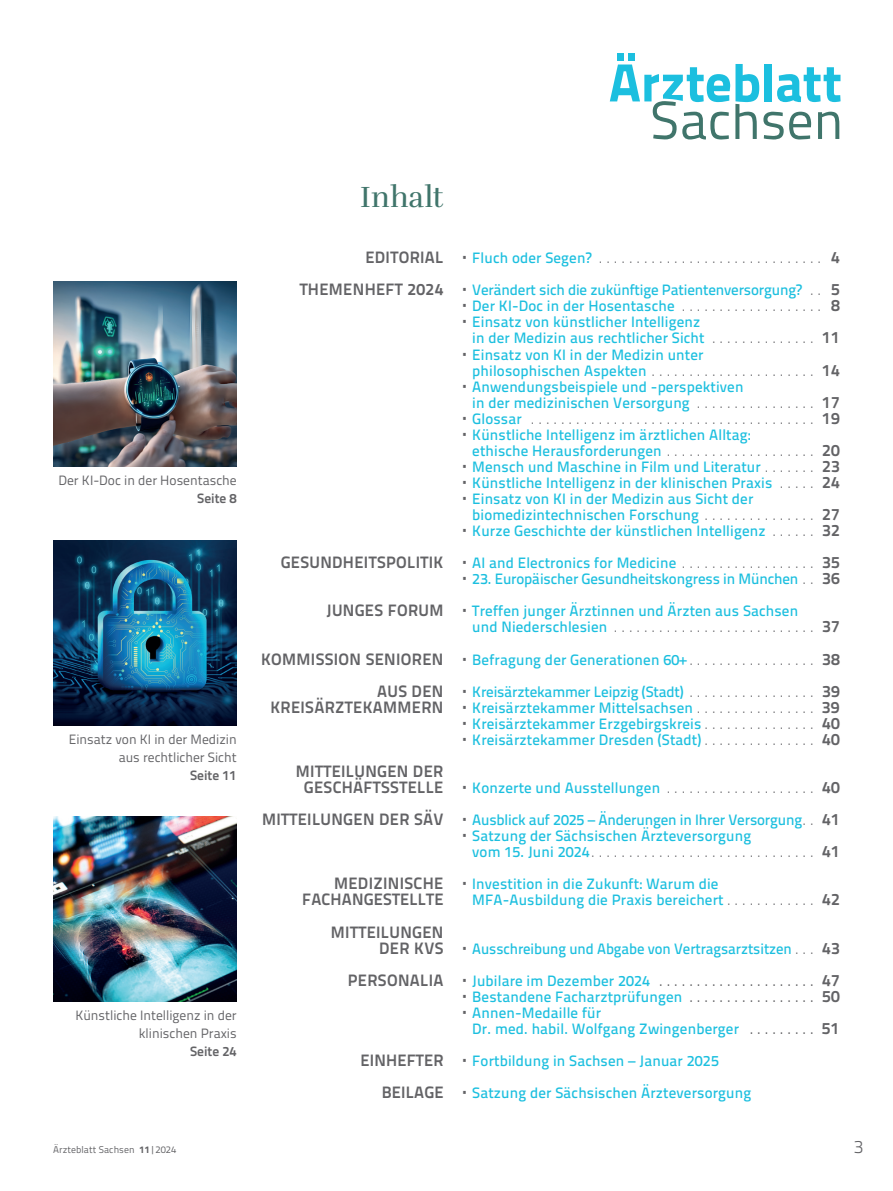
<style>
.page{position:relative;width:893px;height:1191px;background:#fff}
.page>*{position:absolute;margin:0;border:0;box-sizing:border-box;transform-origin:0 0}
.t1{font:30px "Rufina";letter-spacing:.005em;color:#40756b}
.t2{font:300 18px "Titillium Text";color:#636366}
.t3{font:700 16.5px "Titillium Text";letter-spacing:.01em;color:#636366}
.t4{font:500 15px/16px "Titillium Text";letter-spacing:.01em;color:#1cbfdf}
.t5{font:500 15px/32.1px "Titillium Text";letter-spacing:-.01em;color:#1cbfdf;text-align:right}
.t6{font:300 15px "Titillium Text";color:#636366}
.t7{font:13.5px/18px "Titillium Text";color:#636366;text-align:right}
.t8{font:700 13.5px "Titillium Text";color:#636366}
.t9{font:9.75px "Titillium Text";letter-spacing:.01em;color:#636366}
.s1{font-weight:700;font-size:16.5px;color:#636366}
.s2{font-weight:300;color:#636366}
.s3{font-weight:500;color:#1cbfdf}
.s4{font-weight:700;font-size:16.5px}
.s5{color:#fff}
.s6{font-weight:400;color:#636366}
.s7{font-weight:800}
</style>
<div class="page">
<div style="left:617px;top:53px;width:7px;height:7px;background:#1cbfdf"></div>
<div style="left:628px;top:53px;width:7px;height:7px;background:#1cbfdf"></div>
<svg style="left:610px;top:64px;width:231px;height:75px"></svg>
<img style="left:53px;top:282px;width:184px;height:185px">
<img style="left:53px;top:540px;width:184px;height:185px">
<img style="left:53px;top:816px;width:184px;height:185px">
<h1 class="t1" style="left:360px;top:178px;width:85px">Inhalt</h1>
<p class="t7" style="left:58px;top:471px;width:180px">Der KI-Doc in der Hosentasche</p>
<p class="t8" style="left:197px;top:488px;width:41px">Seite 8</p>
<p class="t7" style="left:69px;top:729px;width:170px">Einsatz von KI in der Medizin aus rechtlicher Sicht</p>
<p class="t8" style="left:190px;top:764px;width:48px">Seite 11</p>
<p class="t7" style="left:75px;top:1006px;width:163px">Künstliche Intelligenz in der klinischen Praxis</p>
<p class="t8" style="left:190px;top:1041px;width:48px">Seite 24</p>
<p class="t5" style="left:300px;top:241px;width:542px"><span class="s1">EDITORIAL</span> <sup>•</sup> Fluch oder Segen? <span class="s2">. . . . . . . . . . . . . . . . . . . . . . . . . . . . . .</span> <span class="s1">4<br>THEMENHEFT 2024</span> <sup>•</sup> Verändert sich die zukünftige Patientenversorgung? <span class="s2">. .</span> <span class="s1">5</span></p>
<p class="t4" style="left:462px;top:297px;width:379px"><sup>•</sup> Der KI-Doc in der Hosentasche <span class="s2">. . . . . . . . . . . . . . . . . . .</span> <span class="s1">8</span></p>
<p class="t4" style="left:472px;top:313px;width:369px;text-indent:-10px"><sup>•</sup> Einsatz von künstlicher Intelligenz<br>in der Medizin aus rechtlicher Sicht <span class="s2">. . . . . . . . . . . . . .</span> <span class="s1">11</span></p>
<p class="t4" style="left:472px;top:345px;width:369px;text-indent:-10px"><sup>•</sup> Einsatz von KI in der Medizin unter<br>philosophischen Aspekten <span class="s2">. . . . . . . . . . . . . . . . . . . . . .</span> <span class="s1">14</span></p>
<p class="t4" style="left:472px;top:377px;width:369px;text-indent:-10px"><sup>•</sup> Anwendungsbeispiele und -perspektiven<br>in der medizinischen Versorgung <span class="s2">. . . . . . . . . . . . . . . .</span> <span class="s1">17</span></p>
<p class="t6" style="left:462px;top:407px;width:379px"><sup>•</sup> <span class="s3">Glossar</span> . . . . . . . . . . . . . . . . . . . . . . . . . . . . . . . . . . . . . . <span class="s4">19</span></p>
<p class="t4" style="left:472px;top:426px;width:369px;text-indent:-10px"><sup>•</sup> Künstliche Intelligenz im ärztlichen Alltag:<br>ethische Herausforderungen <span class="s2">. . . . . . . . . . . . . . . . . . . .</span> <span class="s1">20</span></p>
<p class="t4" style="left:462px;top:458px;width:379px"><sup>•</sup> Mensch und Maschine in Film und Literatur <span class="s2">. . . . . . .</span> <span class="s1">23</span></p>
<p class="t4" style="left:462px;top:474px;width:380px"><sup>•</sup> Künstliche Intelligenz in der klinischen Praxis <span class="s2">. . . . .</span> <span class="s1">24</span></p>
<p class="t4" style="left:472px;top:490px;width:369px;text-indent:-10px"><sup>•</sup> Einsatz von KI in der Medizin aus Sicht der biomedizintechnischen Forschung <span class="s2">. . . . . . . . . . . . . . .</span> <span class="s1">27</span></p>
<p class="t4" style="left:281px;top:514px;width:561px;line-height:32.1px;text-align:right"><sup>•</sup> Kurze Geschichte der künstlichen Intelligenz <span class="s2">. . . . . .</span> <span class="s1">32<br>GESUNDHEITSPOLITIK</span> <sup>•</sup> AI and Electronics for Medicine <span class="s2">. . . . . . . . . . . . . . . . . .</span> <span class="s1">35</span></p>
<p class="t5" style="left:326px;top:562px;width:515px;text-align:left;text-indent:135px"><sup>•</sup> 23. Europäischer Gesundheitskongress in München <span class="s2">. .</span> <span class="s1">36<br>JUNGES FORUM</span> <sup>•</sup> Treffen junger Ärztinnen und Ärzten aus Sachsen</p>
<p class="t5" style="left:261px;top:610px;width:580px">und Niederschlesien <span class="s2">. . . . . . . . . . . . . . . . . . . . . . . . . . .</span> <span class="s1">37<br>KOMMISSION SENIOREN</span> <sup>•</sup> Befragung der Generationen 60+ <span class="s2">. . . . . . . . . . . . . . . . .</span> <span class="s1">38<br>AUS DEN</span> <sup>•</sup> Kreisärztekammer Leipzig (Stadt) <span class="s2">. . . . . . . . . . . . . . . . .</span> <span class="s1">39</span></p>
<p class="t4" style="left:270px;top:698px;width:571px"><span class="s1">KREISÄRZTEKAMMERN</span> <sup>•</sup> Kreisärztekammer Mittelsachsen <span class="s2">. . . . . . . . . . . . . . . .</span> <span class="s1">39</span></p>
<p class="t4" style="left:462px;top:714px;width:380px"><sup>•</sup> Kreisärztekammer Erzgebirgskreis <span class="s2">. . . . . . . . . . . . . . .</span> <span class="s1">40</span></p>
<p class="t4" style="left:462px;top:730px;width:380px"><sup>•</sup> Kreisärztekammer Dresden (Stadt) <span class="s2">. . . . . . . . . . . . . . .</span> <span class="s1">40</span></p>
<p class="t5" style="left:252px;top:771px;width:590px"><sup>•</sup> <span class="s5">Kon</span><span class="s1">GESCHÄFTSSTELLE</span> <sup>•</sup> Konzerte und Ausstellungen <span class="s2">. . . . . . . . . . . . . . . . . . . .</span> <span class="s1">40<br>MITTEILUNGEN DER SÄV</span> <sup>•</sup> Ausblick auf 2025 – Änderungen in Ihrer Versorgung <span class="s2">. .</span> <span class="s1">41</span></p>
<p class="t4" style="left:472px;top:827px;width:369px;text-indent:-10px"><sup>•</sup> Satzung der Sächsischen Ärzteversorgung<br>vom 15. Juni 2024 <span class="s2">. . . . . . . . . . . . . . . . . . . . . . . . . . . . . .</span> <span class="s1">41</span></p>
<p class="t4" style="left:334px;top:875px;width:386px"><span class="s1">MEDIZINISCHE</span> <sup>•</sup> Investition in die Zukunft: Warum die</p>
<p class="t3" style="left:302px;top:887px;width:143px">FACHANGESTELLTE</p>
<p class="t4" style="left:472px;top:891px;width:369px">MFA-Ausbildung die Praxis bereichert <span class="s2">. . . . . . . . . . . .</span> <span class="s1">42</span></p>
<p class="t3" style="left:331px;top:919px;width:114px">MITTEILUNGEN</p>
<p class="t4" style="left:348px;top:931px;width:494px;line-height:32.1px;text-align:right"><span class="s1">DER KVS</span> <sup>•</sup> Ausschreibung und Abgabe von Vertragsarztsitzen <span class="s2">. . .</span> <span class="s1">43<br>PERSONALIA</span> <sup>•</sup> Jubilare im Dezember 2024 <span class="s6">. . . . . . . . . . . . . . . . . . . . .</span> <span class="s1">47</span></p>
<p class="t4" style="left:462px;top:987px;width:380px"><sup>•</sup> Bestandene Facharztprüfungen <span class="s6">. . . . . . . . . . . . . . . . .</span> <span class="s1">50</span></p>
<p class="t4" style="left:472px;top:1003px;width:369px;text-indent:-10px"><sup>•</sup> Annen-Medaille für<br>Dr. med. habil. Wolfgang Zwingenberger <span class="s6">. . . . . . . . .</span> <span class="s1">51</span></p>
<p class="t4" style="left:382px;top:1043px;width:371px;line-height:32.1px;text-indent:-21px"><span class="s1">EINHEFTER</span> <sup>•</sup> Fortbildung in Sachsen – Januar 2025<br><span class="s1">BEILAGE</span> <sup>•</sup> Satzung der Sächsischen Ärzteversorgung</p>
<p class="t9" style="left:53px;top:1142px;width:125px">Ärzteblatt Sachsen <span class="s7">11</span>|2024</p>
<p class="t2" style="left:854px;top:1133px;width:11px">3</p>
</div>
